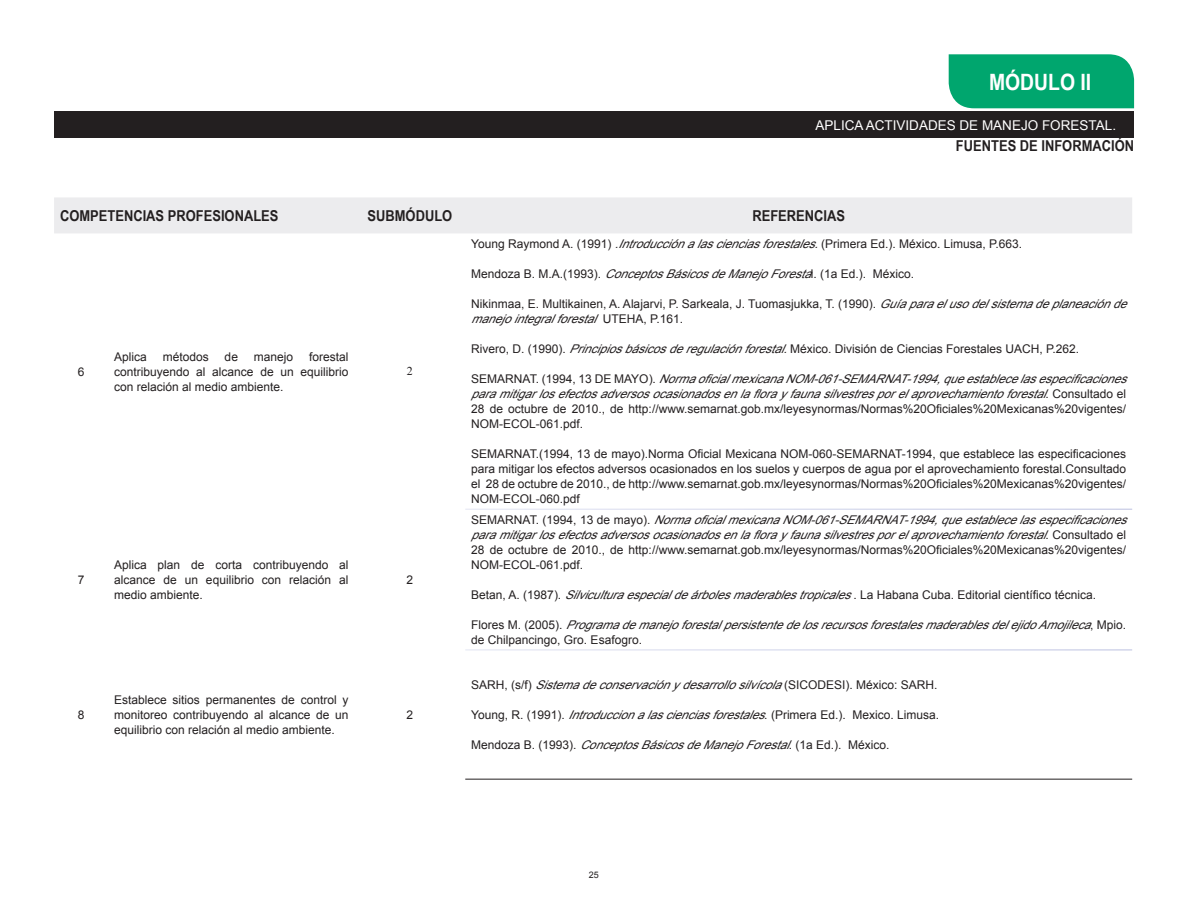
<style>
.page{position:relative;width:1188px;height:918px;background:#fff}
.page>*{position:absolute;margin:0;border:0;box-sizing:border-box;transform-origin:0 0}
.t1{font:700 22.5px "Arial Narrow";color:#fff;scale:1.05 1}
.t2{font:700 15px "Arial Narrow";color:#231f20;scale:1.05 1}
.t3{font:13.5px "Arial";color:#fff}
.t4{font:12px/15px "Arial";color:#231f20;text-align:justify}
.t5{font:italic 12px/15px "Arial";color:#231f20}
.t6{font:12px "Times New Roman";color:#231f20}
.t7{font:9px "Arial";color:#231f20}
.s1{font-style:italic}
.s2{font-style:normal}
</style>
<div class="page">
<div style="left:54px;top:197px;width:1078px;height:36px;background:#ececee"></div>
<hr style="left:465px;top:779px;width:667px;height:1px;background:#231f20">
<div style="left:949px;top:54px;width:185px;height:54px;background:#00a66e"></div>
<div style="left:54px;top:112px;width:1080px;height:26px;background:#231f20"></div>
<p class="t1" style="left:989px;top:65px;width:99px">MÓDULO II</p>
<p class="t3" style="left:816px;top:116px;width:302px">APLICA ACTIVIDADES DE MANEJO FORESTAL.</p>
<p class="t2" style="left:60px;top:204px;width:209px">COMPETENCIAS PROFESIONALES</p>
<p class="t2" style="left:368px;top:204px;width:82px">SUBMÓDULO</p>
<p class="t2" style="left:752px;top:204px;width:90px">REFERENCIAS</p>
<p class="t2" style="left:956px;top:135px;width:171px">FUENTES DE INFORMACIÓN</p>
<p class="t4" style="left:78px;top:364px;width:8px">6</p>
<p class="t4" style="left:114px;top:349px;width:236px;text-indent:195px">forestal contribuyendo al alcance de un equilibrio con relación al medio ambiente.</p>
<p class="t4" style="left:114px;top:349px;width:34px">Aplica</p>
<p class="t4" style="left:163px;top:349px;width:48px">métodos</p>
<p class="t4" style="left:225px;top:349px;width:15px">de</p>
<p class="t4" style="left:254px;top:349px;width:41px">manejo</p>
<p class="t6" style="left:407px;top:363px;width:7px">2</p>
<p class="t4" style="left:471px;top:237px;width:552px">Young Raymond A. (1991) <span class="s1">.Introducciónalascienciasforestales.</span>(Primera Ed.). México. Limusa, P.663.</p>
<p class="t4" style="left:471px;top:267px;width:444px">Mendoza B. M.A.(1993). <span class="s1">ConceptosBásicosdeManejoForesta</span>l. (1a Ed.). México.</p>
<p class="t4" style="left:471px;top:297px;width:664px">Nikinmaa, E. Multikainen, A. Alajarvi, P. Sarkeala, J. Tuomasjukka, T. (1990). <span class="s1">Guíaparaelusodelsistemadeplaneaciónde manejointegralforestal</span>U T E H A , P . 1 6 1 .</p>
<p class="t4" style="left:471px;top:342px;width:610px">Rivero, D. (1990). <span class="s1">Principiosbásicosderegulaciónforestal.</span>México. División de Ciencias Forestales UACH, P.262.</p>
<p class="t5" style="left:471px;top:372px;width:664px"><span class="s2">S E M A R N A T . ( 1 9 9 4 , 1 3 D E M A Y O ) .</span> NormaoficialmexicanaNOM-061-SEMARNAT-1994,queestablecelasespecificaciones paramitigarlosefectosadversosocasionadosenlaflorayfaunasilvestresporelaprovechamientoforestal<span class="s2">. C o n s u l t a d o e l 28 de octubre de 2010., de http://www.semarnat.gob.mx/leyesynormas/Normas%20Oficiales%20Mexicanas%20vigentes/ NOM-ECOL-061.pdf.</span></p>
<p class="t4" style="left:471px;top:447px;width:656px">SEMARNAT.(1994, 13 de mayo).Norma Oficial Mexicana NOM-060-SEMARNAT-1994, que establece las especificaciones para mitigar los efectos adversos ocasionados en los suelos y cuerpos de agua por el aprovechamiento forestal.Consultado el 28 de octubre de 2010., de http://www.semarnat.gob.mx/leyesynormas/Normas%20Oficiales%20Mexicanas%20vigentes/ NOM-ECOL-060.pdf</p>
<p class="t4" style="left:78px;top:572px;width:8px">7</p>
<p class="t4" style="left:114px;top:557px;width:236px">Aplica plan de corta contribuyendo al alcance de un equilibrio con relación al medio ambiente.</p>
<p class="t4" style="left:407px;top:572px;width:8px">2</p>
<p class="t5" style="left:471px;top:512px;width:664px"><span class="s2">S E M A R N A T . ( 1 9 9 4 , 1 3 d e m a y o ) .</span> NormaoficialmexicanaNOM-061-SEMARNAT-1994,queestablecelasespecificaciones paramitigarlosefectosadversosocasionadosenlaflorayfaunasilvestresporelaprovechamientoforestal<span class="s2">. C o n s u l t a d o e l 28 de octubre de 2010., de http://www.semarnat.gob.mx/leyesynormas/Normas%20Oficiales%20Mexicanas%20vigentes/ NOM-ECOL-061.pdf.</span></p>
<p class="t4" style="left:471px;top:587px;width:626px">Betan, A. (1987). <span class="s1">Silviculturaespecialdeárbolesmaderablestropicales</span>. La Habana Cuba. Editorial científico técnica.</p>
<p class="t5" style="left:471px;top:617px;width:656px"><span class="s2">F l o r e s M . ( 2 0 0 5 ) .</span> ProgramademanejoforestalpersistentedelosrecursosforestalesmaderablesdelejidoAmojileca<span class="s2">, M p i o . de Chilpancingo, Gro. Esafogro.</span></p>
<p class="t4" style="left:78px;top:707px;width:8px">8</p>
<p class="t4" style="left:114px;top:692px;width:236px">Establece sitios permanentes de control y monitoreo contribuyendo al alcance de un equilibrio con relación al medio ambiente.</p>
<p class="t4" style="left:407px;top:707px;width:8px">2</p>
<p class="t5" style="left:471px;top:677px;width:468px"><span class="s2">S A R H , ( s / f )</span> Sistemadeconservaciónydesarrollosilvícola<span class="s2">( S I C O D E S I ) . M é x i c o : S A R H .</span></p>
<p class="t4" style="left:471px;top:707px;width:469px">Young, R. (1991). <span class="s1">Introduccionalascienciasforestales</span>. (Primera Ed.). Mexico. Limusa.</p>
<p class="t4" style="left:471px;top:737px;width:420px">M e n d o z a B . ( 1 9 9 3 ) . <span class="s1">ConceptosBásicosdeManejoForestal</span>. ( 1 a E d . ) . M é x i c o .</p>
<p class="t7" style="left:589px;top:868px;width:12px">25</p>
</div>
